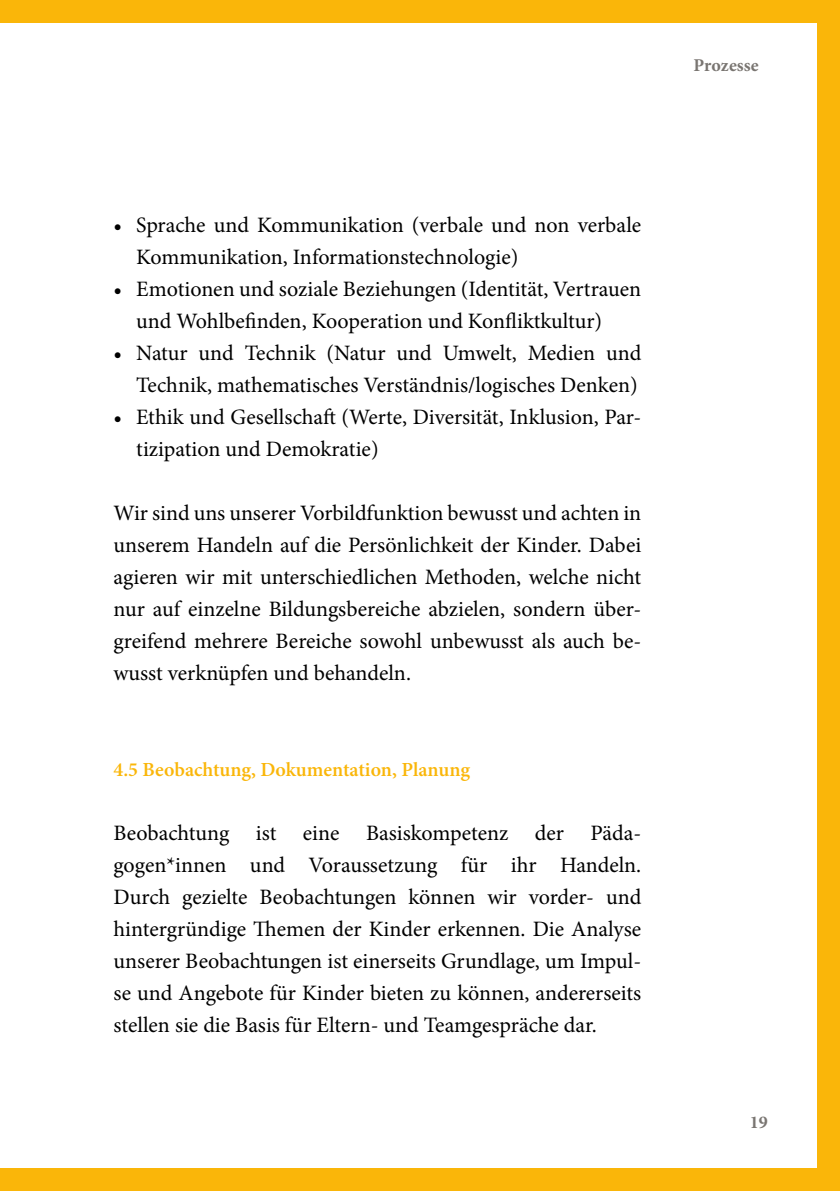
<style>
.page{position:relative;width:840px;height:1191px;background:#fff}
.page>*{position:absolute;margin:0;border:0;box-sizing:border-box;transform-origin:0 0}
.t1{font:22px/32px "Minion Pro";color:#000}
.t2{font:600 20px "Minion Pro";letter-spacing:-.005em;color:#fab609}
.t3{font:700 18px "Minion Pro";color:#797571}
</style>
<div class="page">
<div style="left:0;top:0;width:839px;height:23px;background:#fab609"></div>
<div style="left:816px;top:0;width:23px;height:1191px;background:#fab609"></div>
<div style="left:0;top:1168px;width:839px;height:23px;background:#fab609"></div>
<p class="t3" style="left:693px;top:53px;width:67px">Prozesse</p>
<p class="t1" style="left:136px;top:209px;width:506px;text-indent:-23px">• Sprache und Kommunikation (verbale und non verbale<br>Kommunikation, Informationstechnologie)</p>
<p class="t1" style="left:136px;top:273px;width:506px;text-indent:-23px">• Emotionen und soziale Beziehungen (Identität, Vertrauen und Wohlbefinden, Kooperation und Konfliktkultur)</p>
<p class="t1" style="left:113px;top:337px;width:529px;text-align:right">• Natur und Technik (Natur und Umwelt, Medien und<br>Technik, mathematisches Verständnis/logisches Denken)</p>
<p class="t1" style="left:136px;top:401px;width:506px;text-indent:-23px">• Ethik und Gesellschaft (Werte, Diversität, Inklusion, Par&shy;tizipation und Demokratie)</p>
<p class="t1" style="left:113px;top:497px;width:529px;text-align:justify">Wir sind uns unserer Vorbildfunktion bewusst und achten in unserem Handeln auf die Persönlichkeit der Kinder. Dabei agieren wir mit unterschiedlichen Methoden, welche nicht nur auf einzelne Bildungsbereiche abzielen, sondern über&shy;greifend mehrere Bereiche sowohl unbewusst als auch be&shy;wusst verknüpfen und behandeln.</p>
<p class="t2" style="left:113px;top:756px;width:358px">4.5 Beobachtung, Dokumentation, Planung</p>
<p class="t1" style="left:113px;top:817px;width:529px;text-align:justify">Beobachtung ist eine Basiskompetenz der Päda&shy;gogen*innen und Voraussetzung für ihr Handeln.<br>Durch gezielte Beobachtungen können wir vorder- und hintergründige Themen der Kinder erkennen. Die Analyse unserer Beobachtungen ist einerseits Grundlage, um Impul&shy;se und Angebote für Kinder bieten zu können, andererseits stellen sie die Basis für Eltern- und Teamgespräche dar.</p>
<p class="t3" style="left:749px;top:1109px;width:19px">19</p>
</div>
